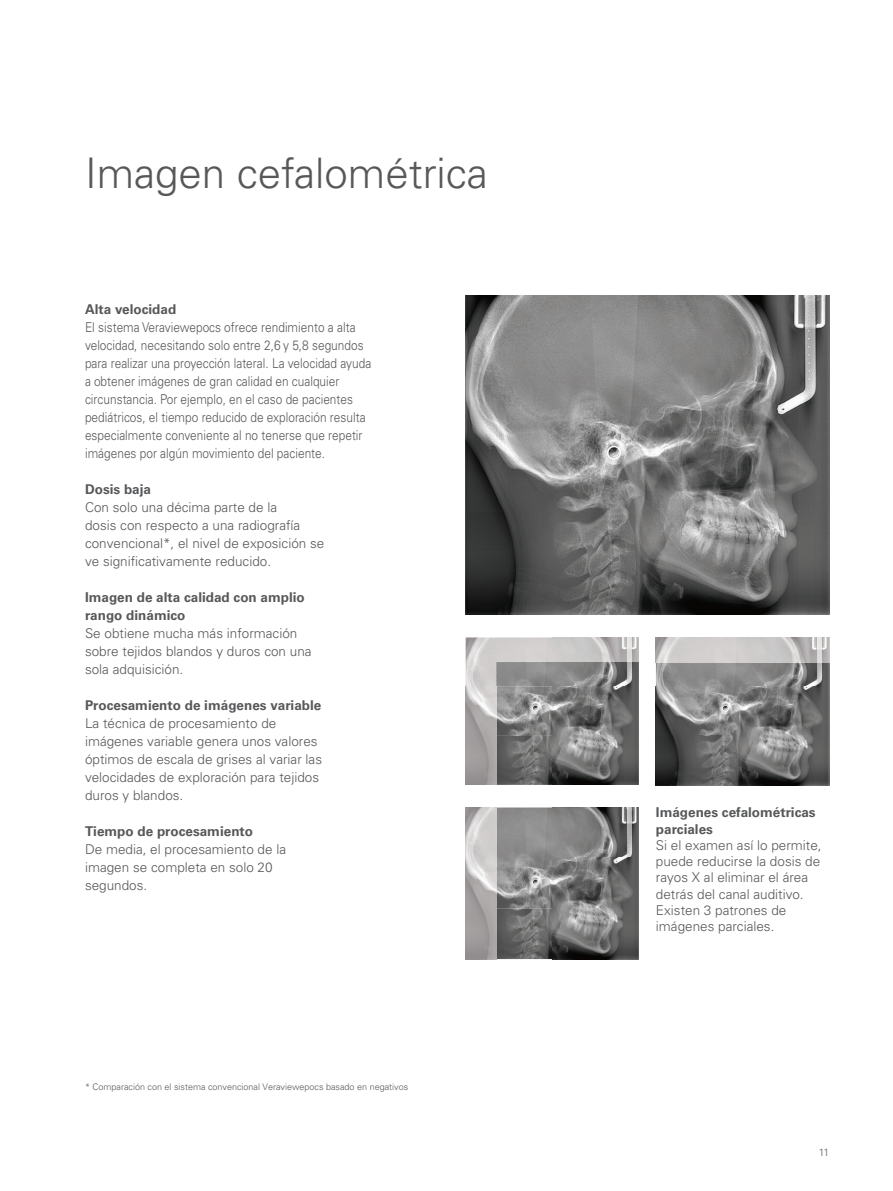
<style>
.page{position:relative;width:893px;height:1191px;background:#fff}
.page>*{position:absolute;margin:0;border:0;box-sizing:border-box;transform-origin:0 0}
.t1{font:300 42px "Univers LT Pro 45";color:#57585a}
.t2{font:300 13.5px/18px "Univers LT Pro 45";color:#57585a}
.t3{font:300 13.5px/18px "Univers LT Pro 45";color:#57585a;scale:.88 1}
.t4{font:700 13.5px/16.2px "Univers LT Pro 65";color:#57585a}
.t5{font:300 10.5px "Univers LT Pro 45";color:#57585a}
.t6{font:300 9px "Univers LT Pro 45";color:#57585a}
</style>
<div class="page">
<img style="left:466px;top:296px;width:363px;height:319px">
<img style="left:656px;top:662px;width:86px;height:123px">
<img style="left:742px;top:662px;width:87px;height:123px">
<img style="left:656px;top:637px;width:173px;height:25px">
<img style="left:496px;top:807px;width:143px;height:152px">
<img style="left:466px;top:807px;width:30px;height:152px">
<img style="left:496px;top:662px;width:143px;height:123px">
<svg style="left:552px;top:637px;width:87px;height:25px;background:#c7c4c4"></svg>
<img style="left:466px;top:637px;width:86px;height:49px">
<img style="left:466px;top:686px;width:30px;height:99px">
<h1 class="t1" style="left:85px;top:145px;width:404px">Imagen cefalométrica</h1>
<p class="t4" style="left:85px;top:300px;width:93px">Alta velocidad</p>
<p class="t3" style="left:85px;top:318px;width:327px">El sistema Veraviewepocs ofrece rendimiento a alta velocidad, necesitando solo entre 2,6 y 5,8 segundos para realizar una proyección lateral. La velocidad ayuda a obtener imágenes de gran calidad en cualquier circunstancia. Por ejemplo, en el caso de pacientes pediátricos, el tiempo reducido de exploración resulta especialmente conveniente al no tenerse que repetir imágenes por algún movimiento del paciente.</p>
<p class="t4" style="left:85px;top:481px;width:68px">Dosis baja</p>
<p class="t2" style="left:85px;top:498px;width:241px">Con solo una décima parte de la<br>dosis con respecto a una radiografía convencional*, el nivel de exposición se ve significativamente reducido.</p>
<p class="t4" style="left:85px;top:588px;width:221px;line-height:18px">Imagen de alta calidad con amplio rango dinámico</p>
<p class="t2" style="left:85px;top:624px;width:228px">Se obtiene mucha más información sobre tejidos blandos y duros con una sola adquisición.</p>
<p class="t4" style="left:85px;top:697px;width:238px">Procesamiento de imágenes variable</p>
<p class="t2" style="left:85px;top:714px;width:239px">La técnica de procesamiento de imágenes variable genera unos valores óptimos de escala de grises al variar las velocidades de exploración para tejidos duros y blandos.</p>
<p class="t4" style="left:85px;top:823px;width:170px">Tiempo de procesamiento</p>
<p class="t2" style="left:85px;top:840px;width:203px">De media, el procesamiento de la imagen se completa en solo 20 segundos.</p>
<p class="t6" style="left:85px;top:1080px;width:325px">* Comparación con el sistema convencional Veraviewepocs basado en negativos</p>
<p class="t4" style="left:656px;top:803px;width:161px">Imágenes cefalométricas parciales</p>
<p class="t2" style="left:656px;top:836px;width:167px;line-height:16.2px">Si el examen así lo permite, puede reducirse la dosis de rayos X al eliminar el área detrás del canal auditivo.<br>Existen 3 patrones de imágenes parciales.</p>
<p class="t5" style="left:819px;top:1145px;width:12px">11</p>
</div>
